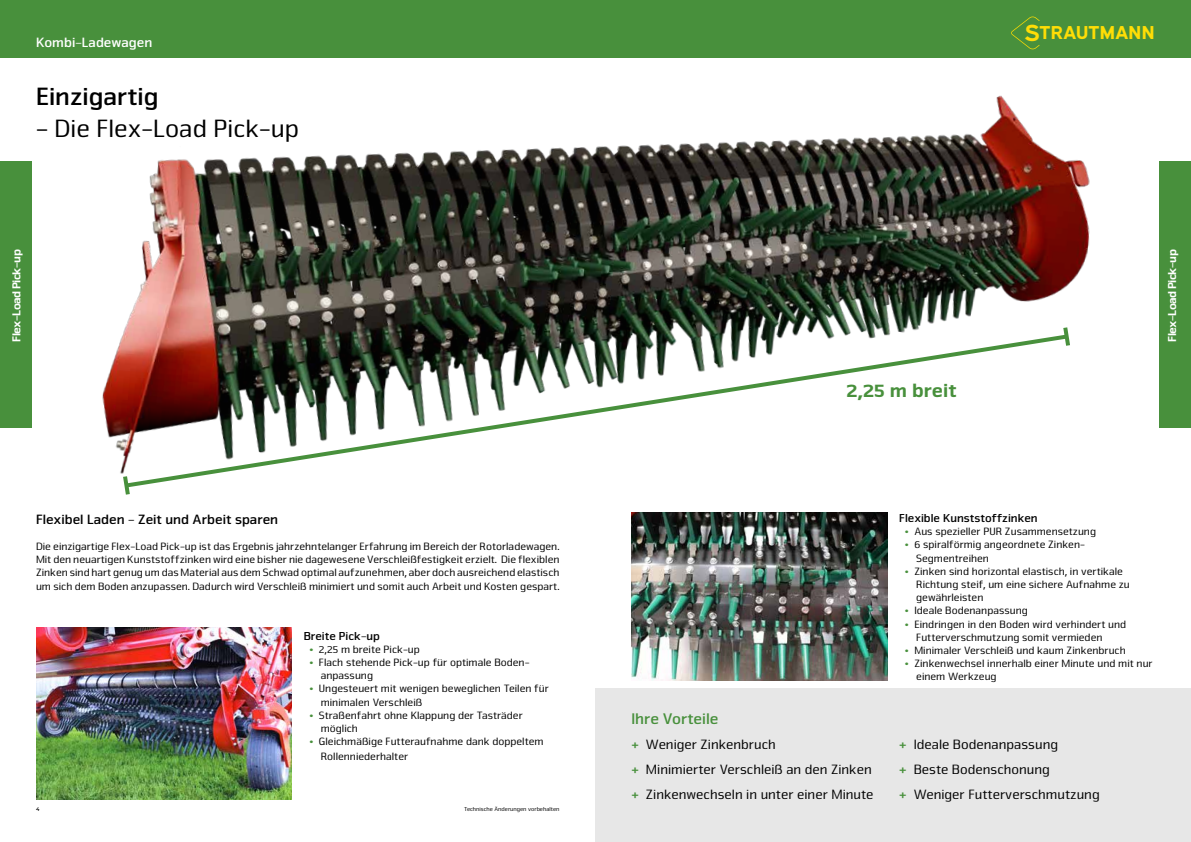
<style>
.page{position:relative;width:1191px;height:842px;background:#fff}
.page>*{position:absolute;margin:0;border:0;box-sizing:border-box;transform-origin:0 0}
.t1{font:26px "Nuri Pro";color:#000}
.t2{font:700 26px "Nuri Pro";color:#000}
.t3{font:900 20px "Nuri Pro";color:#48903c}
.t4{font:700 18.7px "Expressway Rg";color:#ffdd06}
.t5{font:700 16px "Nuri Pro";color:#48903c}
.t6{font:14px/25px "Nuri Pro";color:#000}
.t7{font:700 14px "Nuri Pro";color:#000}
.t8{font:700 14px "Nuri Pro";color:#fff}
.t9{font:700 12px "Nuri Pro";color:#000}
.t10{font:900 12px "Nuri Pro";letter-spacing:-.05em;color:#fff}
.t11{font:11px/13.2px "Nuri Pro";color:#000}
.t12{font:6px "Nuri Pro";color:#000}
.t13{font:700 6px "Nuri Pro";color:#000}
.s1{font-weight:700}
.s2{font-size:23.4px}
.s3{font-weight:700;color:#48903c}
</style>
<div class="page">
<div style="left:0;top:0;width:1191px;height:57px;background:#48903c"></div>
<svg style="left:1011px;top:16px;width:28px;height:33px"></svg>
<img style="left:75px;top:57px;width:1080px;height:415px">
<img style="left:631px;top:513px;width:256px;height:167px">
<div style="left:595px;top:689px;width:596px;height:153px;background:#e7e7e7"></div>
<img style="left:36px;top:628px;width:256px;height:171px">
<div style="left:0;top:162px;width:31px;height:266px;background:#48903c"></div>
<div style="left:1159px;top:162px;width:32px;height:266px;background:#48903c"></div>
<svg style="left:122px;top:332px;width:949px;height:155px"></svg>
<svg style="left:120px;top:472px;width:12px;height:23px"></svg>
<svg style="left:1060px;top:323px;width:12px;height:27px"></svg>
<p class="t8" style="left:36px;top:34px;width:118px">Kombi-Ladewagen</p>
<h1 class="t2" style="left:36px;top:81px;width:124px">Einzigartig</h1>
<h1 class="t1" style="left:36px;top:113px;width:265px"><span class="s1">-</span> Die Flex-Load Pick-up</h1>
<h3 class="t4" style="left:1024px;top:18px;width:132px"><span class="s2">S</span>TRAUTMANN</h3>
<p class="t10" style="left:9px;top:342px;width:94px;rotate:-90deg">Flex-Load Pick-up</p>
<p class="t10" style="left:1165px;top:342px;width:94px;rotate:-90deg">Flex-Load Pick-up</p>
<p class="t7" style="left:36px;top:511px;width:244px">Flexibel Laden - Zeit und Arbeit sparen</p>
<p class="t11" style="left:36px;top:540px;width:525px;text-align:justify">Die einzigartige Flex-Load Pick-up ist das Ergebnis jahrzehntelanger Erfahrung im Bereich der Rotorladewagen.<br>Mit den neuartigen Kunststoffzinken wird eine bisher nie dagewesene Verschleißfestigkeit erzielt. Die flexiblen Zinken sind hart genug um das Material aus dem Schwad optimal aufzunehmen, aber doch ausreichend elastisch um sich dem Boden anzupassen. Dadurch wird Verschleiß minimiert und somit auch Arbeit und Kosten gespart.</p>
<p class="t9" style="left:304px;top:628px;width:78px">Breite Pick-up</p>
<p class="t11" style="left:309px;top:643px;width:112px"><span class="s3">•</span> 2,25 m breite Pick-up</p>
<p class="t11" style="left:321px;top:656px;width:210px;text-indent:-11px"><span class="s3">•</span> Flach stehende Pick-up für optimale Boden&shy;anpassung</p>
<p class="t11" style="left:321px;top:682px;width:230px;text-indent:-11px"><span class="s3">•</span> Ungesteuert mit wenigen beweglichen Teilen für minimalen Verschleiß</p>
<p class="t11" style="left:321px;top:709px;width:204px;text-indent:-11px"><span class="s3">•</span> Straßenfahrt ohne Klappung der Tasträder möglich</p>
<p class="t11" style="left:321px;top:735px;width:224px;line-height:14.4px;text-indent:-11px"><span class="s3">•</span> Gleichmäßige Futteraufnahme dank doppeltem<br>Rollenniederhalter</p>
<p class="t13" style="left:36px;top:805px;width:5px">4</p>
<p class="t12" style="left:464px;top:805px;width:97px">Technische Änderungen vorbehalten</p>
<h2 class="t3" style="left:846px;top:378px;width:111px">2,25 m breit</h2>
<p class="t9" style="left:899px;top:511px;width:140px">Flexible Kunststoffzinken</p>
<p class="t11" style="left:905px;top:525px;width:193px"><span class="s3">•</span> Aus spezieller PUR Zusammensetzung</p>
<p class="t11" style="left:916px;top:538px;width:170px;text-indent:-11px"><span class="s3">•</span> 6 spiralförmig angeordnete Zinken-<br>Segmentreihen</p>
<p class="t11" style="left:916px;top:565px;width:215px;text-indent:-11px"><span class="s3">•</span> Zinken sind horizontal elastisch, in vertikale<br>Richtung steif, um eine sichere Aufnahme zu gewährleisten</p>
<p class="t11" style="left:905px;top:604px;width:124px"><span class="s3">•</span> Ideale Bodenanpassung</p>
<p class="t11" style="left:916px;top:617px;width:211px;text-indent:-11px"><span class="s3">•</span> Eindringen in den Boden wird verhindert und<br>Futterverschmutzung somit vermieden</p>
<p class="t11" style="left:905px;top:644px;width:222px"><span class="s3">•</span> Minimaler Verschleiß und kaum Zinkenbruch</p>
<p class="t11" style="left:916px;top:657px;width:238px;text-indent:-11px"><span class="s3">•</span> Zinkenwechsel innerhalb einer Minute und mit nur einem Werkzeug</p>
<h3 class="t5" style="left:631px;top:710px;width:88px">Ihre Vorteile</h3>
<p class="t6" style="left:631px;top:732px;width:244px"><span class="s3">+</span> Weniger Zinkenbruch<br><span class="s3">+</span> Minimierter Verschleiß an den Zinken <span class="s3">+</span> Zinkenwechseln in unter einer Minute</p>
<p class="t6" style="left:899px;top:732px;width:202px"><span class="s3">+</span> Ideale Bodenanpassung<br><span class="s3">+</span> Beste Bodenschonung<br><span class="s3">+</span> Weniger Futterverschmutzung</p>
</div>
